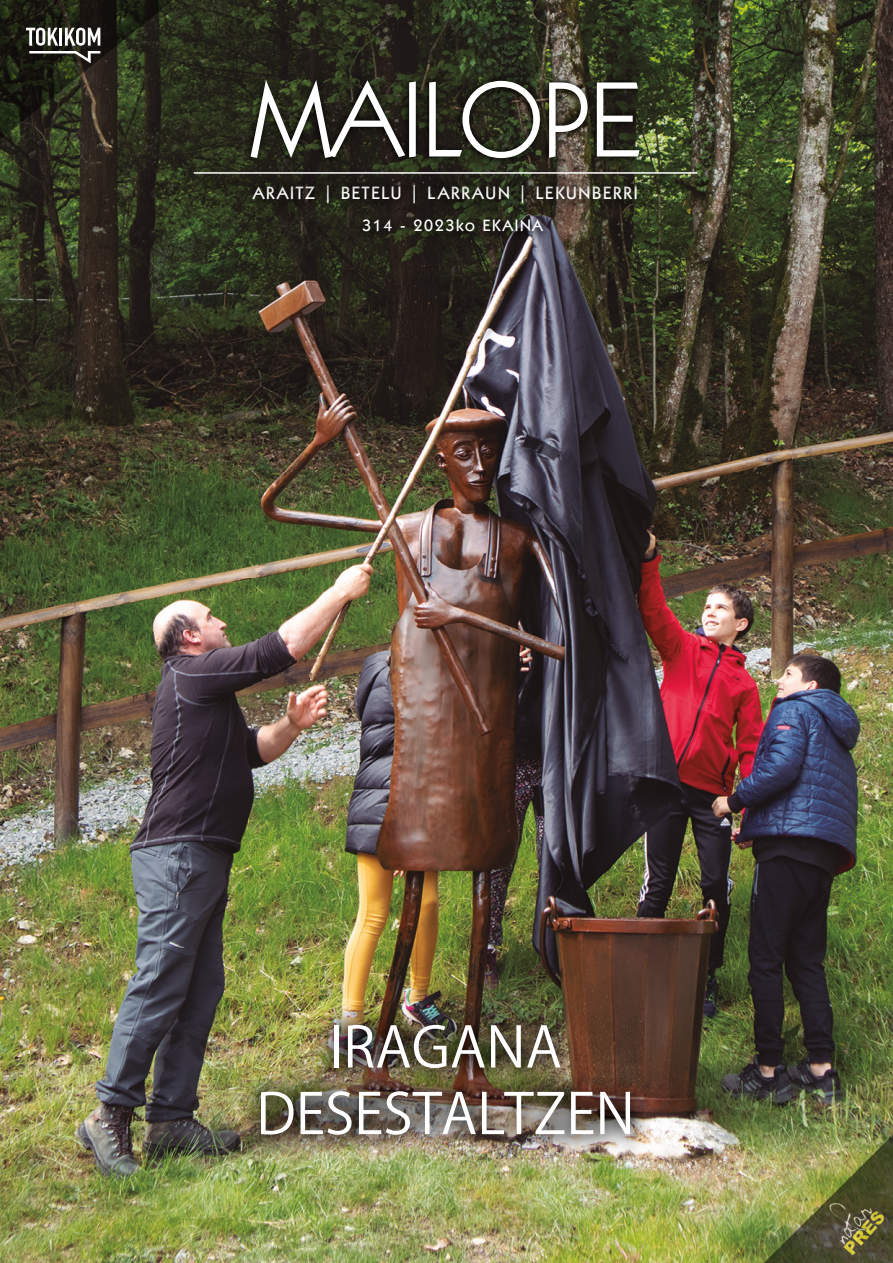
<style>
.page{position:relative;width:893px;height:1263px;background:#fff}
.page>*{position:absolute;margin:0;border:0;box-sizing:border-box;transform-origin:0 0}
.t1{font:108px "Kabel IT Cby BT";color:#fff}
.t2{font:55.5px/66.6px "Koz Go Pr 6 N";color:#fff;text-align:center}
.t3{font:500 18px "Kabel IT Cby BT";letter-spacing:.1em;color:#fff}
.t4{font:500 16.5px "Kabel IT Cby BT";letter-spacing:.1em;color:#fff}
</style>
<div class="page">
<img style="left:0;top:0;width:893px;height:1263px">
<svg style="left:243px;top:73px;width:404px;height:93px;background:#242519"></svg>
<svg style="left:248px;top:195px;width:399px;height:20px;background:#29271b"></svg>
<svg style="left:194px;top:177px;width:518px;height:18px;background:#28271b"></svg>
<hr style="left:194px;top:172px;width:503px;height:2px;background:#fff">
<svg style="left:357px;top:215px;width:195px;height:28px;background:#2b2923"></svg>
<img style="left:748px;top:1135px;width:145px;height:128px">
<div style="left:238px;top:1002px;width:415px;height:155px;background:#000;opacity:.76"></div>
<svg style="left:0;top:0;width:189px;height:150px;background:#2d2f21"></svg>
<hr style="left:59px;top:28px;width:3px;height:18px;background:#fff">
<h1 class="t1" style="left:250px;top:52px;width:391px">MAILOPE</h1>
<p class="t3" style="left:253px;top:182px;width:386px">ARAITZ | BETELU | LARRAUN | LEKUNBERRI</p>
<p class="t4" style="left:362px;top:215px;width:182px">314 - 2023ko EKAINA</p>
<h2 class="t2" style="left:256px;top:1015px;width:380px">IRAGANA<br>DESESTALTZEN</h2>
</div>
